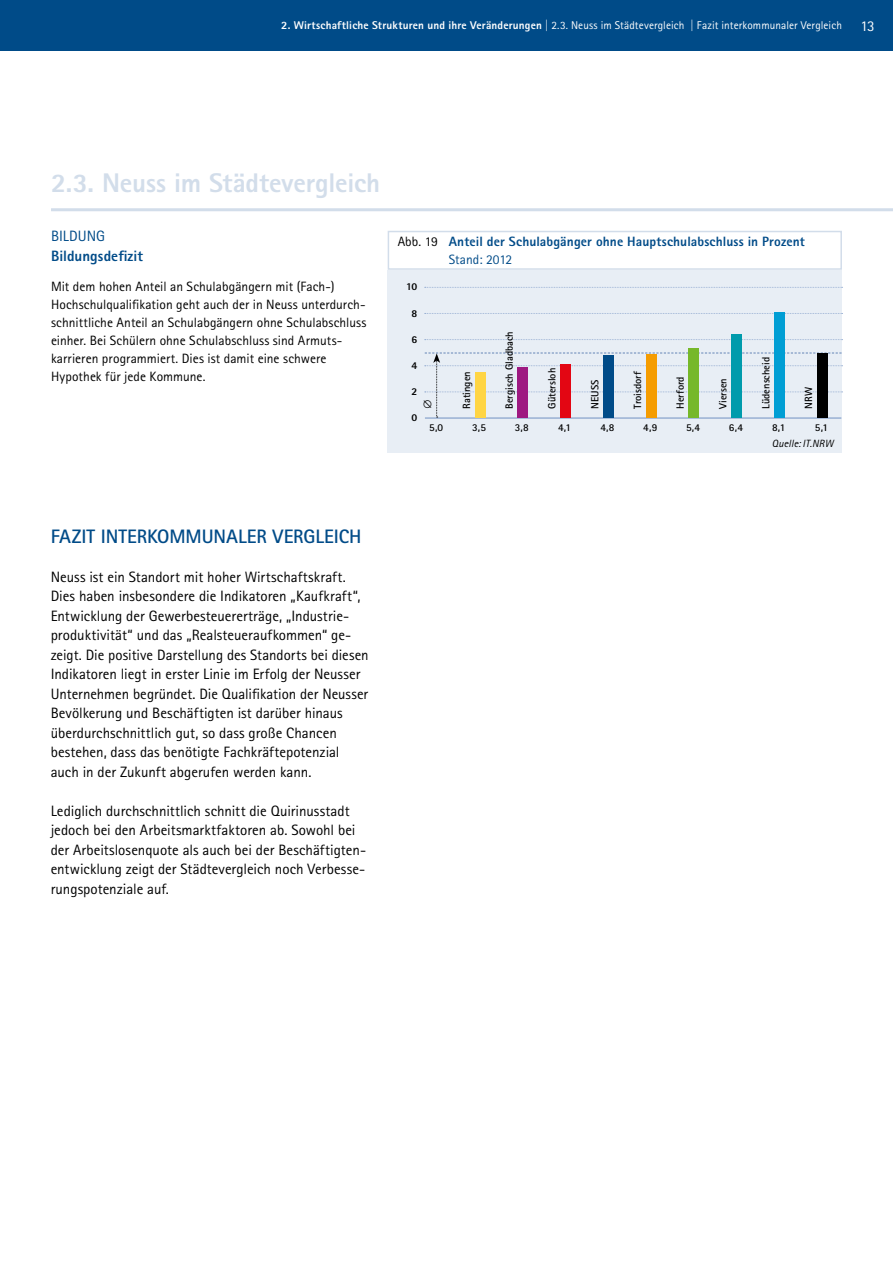
<style>
.page{position:relative;width:893px;height:1263px;background:#fff}
.page>*{position:absolute;margin:0;border:0;box-sizing:border-box;transform-origin:0 0}
.t1{font:800 27px "Rotis Sans Serif Pro";letter-spacing:-.005em;color:#d2ddea}
.t2{font:700 19.5px "Rotis Sans Serif Pro";letter-spacing:-.005em;color:#004b88}
.t3{font:15px/19.5px "Rotis Sans Serif Pro";color:#000}
.t4{font:800 15px "Rotis Sans Serif Pro";letter-spacing:.005em;color:#004b88}
.t5{font:15px "Rotis Sans Serif Pro";color:#004b88}
.t6{font:13.5px/18px "Rotis Sans Serif Pro";color:#000}
.t7{font:800 13.5px/18px "Rotis Sans Serif Pro";letter-spacing:.01em;color:#004b88}
.t8{font:11.25px "Rotis Sans Serif Pro";letter-spacing:.005em;color:#fff}
.t9{font:700 10.5px "Rotis Sans Serif Pro";color:#000}
.t10{font:italic 10.5px "Rotis Sans Serif Pro";letter-spacing:.01em;color:#000}
.t11{font:800 10.5px "Rotis Sans Serif Pro";color:#000}
.s1{font-weight:800}
.s2{font-size:15px}
.s3{font-weight:400;color:#000}
.s4{font-weight:400}
</style>
<div class="page">
<div style="left:0;top:0;width:893px;height:51px;background:#004b88"></div>
<div style="left:388px;top:270px;width:454px;height:183px;background:#e8eef5"></div>
<hr style="left:425px;top:417px;width:416px;height:2px;background:#99b0d3">
<svg style="left:425px;top:313px;width:418px;height:1px"></svg>
<svg style="left:425px;top:287px;width:418px;height:1px"></svg>
<svg style="left:425px;top:339px;width:418px;height:1px"></svg>
<div style="left:388px;top:231px;width:454px;height:39px;border:2px solid #d2ddea"></div>
<hr style="left:51px;top:208px;width:842px;height:3px;background:#d2ddea">
<div style="left:689px;top:348px;width:10px;height:69px;background:#76b82a"></div>
<div style="left:731px;top:334px;width:11px;height:83px;background:#009bac"></div>
<div style="left:774px;top:312px;width:11px;height:105px;background:#009ed4"></div>
<svg style="left:424px;top:353px;width:419px;height:65px"></svg>
<p class="t8" style="left:281px;top:19px;width:595px"><span class="s1">2. Wirtschaftliche Strukturen und ihre Veränderungen</span> | 2.3. Neuss im Städtevergleich | Fazit interkommunaler Vergleich <span class="s2">13</span></p>
<h1 class="t1" style="left:51px;top:165px;width:331px">2.3. Neuss im Städtevergleich</h1>
<p class="t5" style="left:51px;top:227px;width:56px">BILDUNG</p>
<p class="t4" style="left:51px;top:246px;width:93px">Bildungsdefizit</p>
<p class="t6" style="left:51px;top:277px;width:317px">Mit dem hohen Anteil an Schulabgängern mit (Fach-)<br>Hochschulqualifikation geht auch der in Neuss unterdurch&shy;schnittliche Anteil an Schulabgängern ohne Schulabschluss einher. Bei Schülern ohne Schulabschluss sind Armuts&shy;karrieren programmiert. Dies ist damit eine schwere Hypothek für jede Kommune.</p>
<p class="t7" style="left:449px;top:232px;width:358px;text-indent:-51px"><span class="s3">Abb. 19</span> Anteil der Schulabgänger ohne Hauptschulabschluss in Prozent<br><span class="s4">Stand: 2012</span></p>
<p class="t11" style="left:406px;top:280px;width:13px">10</p>
<p class="t11" style="left:412px;top:306px;width:7px">8</p>
<p class="t11" style="left:412px;top:332px;width:7px">6</p>
<p class="t11" style="left:412px;top:358px;width:7px">4</p>
<p class="t11" style="left:412px;top:385px;width:7px">2</p>
<p class="t11" style="left:412px;top:411px;width:7px">0</p>
<p class="t10" style="left:772px;top:438px;width:63px">Quelle: IT.NRW</p>
<p class="t9" style="left:503px;top:409px;width:79px;rotate:-90deg">Bergisch Gladbach</p>
<p class="t9" style="left:759px;top:409px;width:53px;rotate:-90deg">Lüdenscheid</p>
<p class="t9" style="left:545px;top:409px;width:43px;rotate:-90deg">Gütersloh</p>
<p class="t9" style="left:588px;top:409px;width:30px;rotate:-90deg">NEUSS</p>
<p class="t9" style="left:631px;top:409px;width:39px;rotate:-90deg">Troisdorf</p>
<p class="t9" style="left:674px;top:409px;width:34px;rotate:-90deg">Herford</p>
<p class="t9" style="left:716px;top:409px;width:32px;rotate:-90deg">Viersen</p>
<p class="t9" style="left:460px;top:409px;width:39px;rotate:-90deg">Ratingen</p>
<p class="t9" style="left:802px;top:409px;width:23px;rotate:-90deg">NRW</p>
<p class="t9" style="left:429px;top:421px;width:15px">5,0</p>
<p class="t9" style="left:472px;top:421px;width:15px">3,5</p>
<p class="t9" style="left:515px;top:421px;width:15px">3,8</p>
<p class="t9" style="left:558px;top:421px;width:15px">4,1</p>
<p class="t9" style="left:600px;top:421px;width:16px">4,8</p>
<p class="t9" style="left:643px;top:421px;width:16px">4,9</p>
<p class="t9" style="left:686px;top:421px;width:16px">5,4</p>
<p class="t9" style="left:729px;top:421px;width:16px">6,4</p>
<p class="t9" style="left:772px;top:421px;width:15px">8,1</p>
<p class="t9" style="left:815px;top:421px;width:15px">5,1</p>
<h2 class="t2" style="left:51px;top:524px;width:312px">FAZIT INTERKOMMUNALER VERGLEICH</h2>
<p class="t3" style="left:51px;top:567px;width:319px">Neuss ist ein Standort mit hoher Wirtschaftskraft.<br>Dies haben insbesondere die Indikatoren „Kaufkraft“, Entwicklung der Gewerbesteuererträge, „Industrie&shy;produktivität“ und das „Realsteueraufkommen“ ge&shy;zeigt. Die positive Darstellung des Standorts bei diesen Indikatoren liegt in erster Linie im Erfolg der Neusser Unternehmen begründet. Die Qualifikation der Neusser Bevölkerung und Beschäftigten ist darüber hinaus überdurchschnittlich gut, so dass große Chancen bestehen, dass das benötigte Fachkräftepotenzial auch in der Zukunft abgerufen werden kann.</p>
<p class="t3" style="left:51px;top:801px;width:317px">Lediglich durchschnittlich schnitt die Quirinusstadt jedoch bei den Arbeitsmarktfaktoren ab. Sowohl bei der Arbeitslosenquote als auch bei der Beschäftigten&shy;entwicklung zeigt der Städtevergleich noch Verbesse&shy;rungspotenziale auf.</p>
</div>
